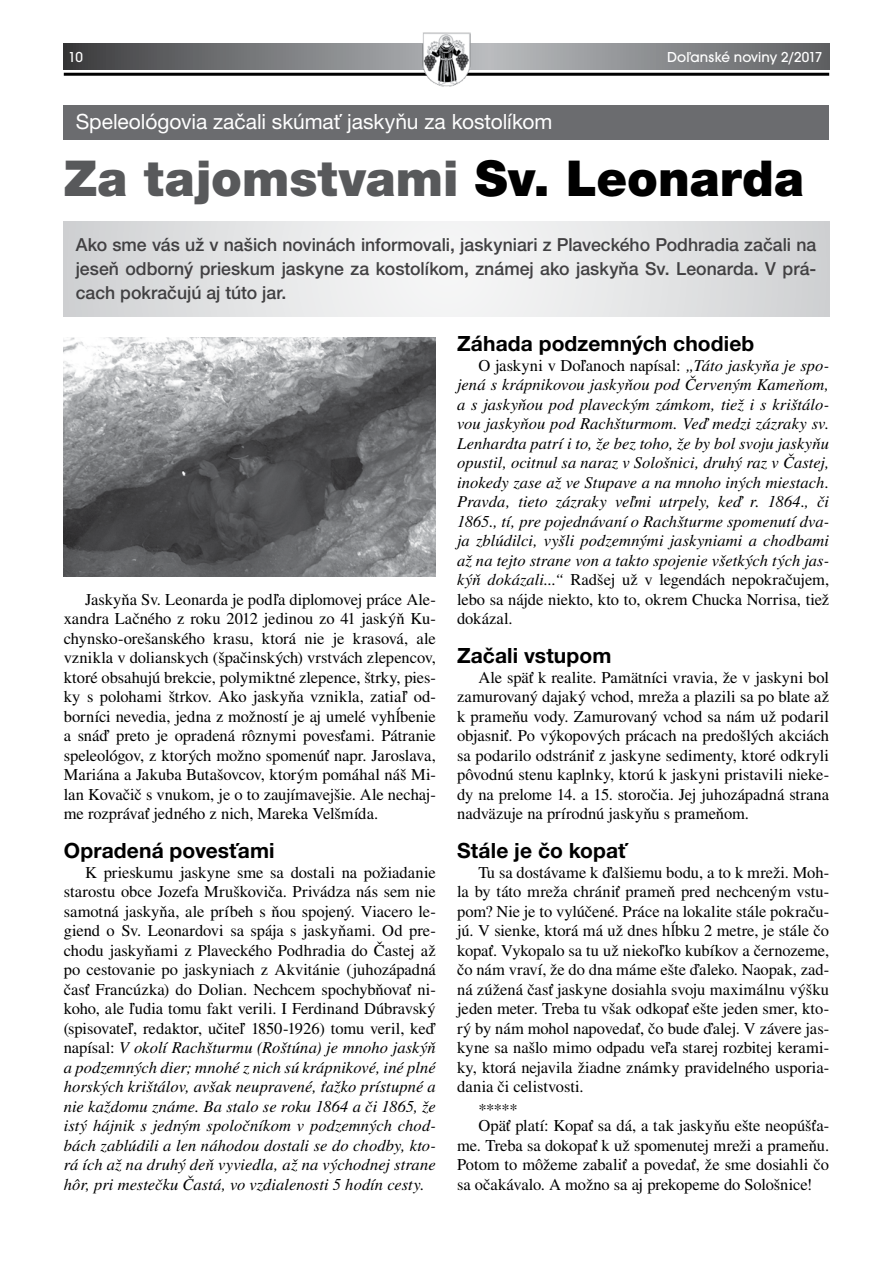
<style>
.page{position:relative;width:893px;height:1263px;background:#fff}
.page>*{position:absolute;margin:0;border:0;box-sizing:border-box;transform-origin:0 0}
.t1{font:900 49.5px "Helvetica Neue LT Pro";letter-spacing:.005em;color:#58595b}
.t2{font:700 21px "Helvetica Neue LT Pro";letter-spacing:.005em;color:#000}
.t3{font:21px "Helvetica Neue LT Pro";letter-spacing:-.005em;color:#fff}
.t4{font:500 18px/24px "Helvetica Neue LT Pro";color:#414042;text-align:justify}
.t5{font:16.5px/19.5px "Nimbus Roman No 9 LOT";letter-spacing:-.005em;color:#000;text-align:justify}
.t6{font:italic 16.5px/19.5px "Nimbus Roman No 9 LOT";letter-spacing:.005em;color:#000;text-align:justify}
.t7{font:500 15px "Avant Garde Got Itc TOT";letter-spacing:.01em;color:#fff}
.s1{color:#000}
.s2{font-style:italic}
.s3{font-style:normal}
</style>
<div class="page">
<svg style="left:64px;top:44px;width:765px;height:26px;background:#7f8183"></svg>
<hr style="left:64px;top:73px;width:765px;height:3px;background:#000">
<img style="left:422px;top:32px;width:49px;height:55px">
<svg style="left:64px;top:221px;width:765px;height:95px"></svg>
<div style="left:64px;top:106px;width:765px;height:34px;background:#6b6c6f"></div>
<img style="left:64px;top:337px;width:372px;height:240px">
<p class="t7" style="left:68px;top:48px;width:16px">10</p>
<p class="t7" style="left:667px;top:48px;width:157px">Doľanské noviny 2/2017</p>
<p class="t3" style="left:76px;top:109px;width:478px">Speleológovia začali skúmať jaskyňu za kostolíkom</p>
<h1 class="t1" style="left:64px;top:149px;width:742px">Za tajomstvami <span class="s1">Sv. Leonarda</span></h1>
<p class="t4" style="left:76px;top:233px;width:742px">Ako sme vás už v našich novinách informovali, jaskyniari z Plaveckého Podhradia začali na jeseň odborný prieskum jaskyne za kostolíkom, známej ako jaskyňa Sv. Leonarda. V prá&shy;cach pokračujú aj túto jar.</p>
<p class="t5" style="left:64px;top:589px;width:374px;text-indent:21px">Jaskyňa Sv. Leonarda je podľa diplomovej práce Ale&shy;xandra Lačného z roku 2012 jedinou zo 41 jaskýň Ku&shy;chynsko-orešanského krasu, ktorá nie je krasová, ale vznikla v dolianskych (špačinských) vrstvách zlepencov, ktoré obsahujú brekcie, polymiktné zlepence, štrky, pies&shy;ky s polohami štrkov. Ako jaskyňa vznikla, zatiaľ od&shy;borníci nevedia, jedna z možností je aj umelé vyhĺbenie a snáď preto je opradená rôznymi povesťami. Pátranie speleológov, z ktorých možno spomenúť napr. Jaroslava, Mariána a Jakuba Butašovcov, ktorým pomáhal náš Mi&shy;lan Kovačič s vnukom, je o to zaujímavejšie. Ale nechaj&shy;me rozprávať jedného z nich, Mareka Velšmída.</p>
<p class="t2" style="left:64px;top:838px;width:212px">Opradená povesťami</p>
<p class="t5" style="left:64px;top:862px;width:374px;text-indent:21px">K prieskumu jaskyne sme sa dostali na požiadanie starostu obce Jozefa Mruškoviča. Privádza nás sem nie samotná jaskyňa, ale príbeh s ňou spojený. Viacero le&shy;giend o Sv. Leonardovi sa spája s jaskyňami. Od pre&shy;chodu jaskyňami z Plaveckého Podhradia do Častej až po cestovanie po jaskyniach z Akvitánie (juhozápadná časť Francúzka) do Dolian. Nechcem spochybňovať ni&shy;koho, ale ľudia tomu fakt verili. I Ferdinand Dúbravský (spisovateľ, redaktor, učiteľ 1850-1926) tomu veril, keď napísal: <span class="s2">V okolí Rachšturmu (Roštúna) je mnoho jaskýň a podzemných dier; mnohé z nich sú krápnikové, iné plné horských krištálov, avšak neupravené, ťažko prístupné a nie každomu známe. Ba stalo se roku 1864 a či 1865, že istý hájnik s jedným spoločníkom v podzemných chod&shy;bách zablúdili a len náhodou dostali se do chodby, kto&shy;rá ích až na druhý deň vyviedla, až na východnej strane hôr, pri mestečku Častá, vo vzdialenosti 5 hodín cesty.</span></p>
<p class="t2" style="left:457px;top:331px;width:299px">Záhada podzemných chodieb</p>
<p class="t6" style="left:457px;top:355px;width:374px;text-indent:21px"><span class="s3">O jaskyni v Doľanoch napísal:</span> „Táto jaskyňa je spo&shy;jená s krápnikovou jaskyňou pod Červeným Kameňom, a s jaskyňou pod plaveckým zámkom, tiež i s krištálo&shy;vou jaskyňou pod Rachšturmom. Veď medzi zázraky sv.<br>Lenhardta patrí i to, že bez toho, že by bol svoju jaskyňu opustil, ocitnul sa naraz v Sološnici, druhý raz v Častej, inokedy zase až ve Stupave a na mnoho iných miestach.<br>Pravda, tieto zázraky veľmi utrpely, keď r. 1864., či 1865., tí, pre pojednávaní o Rachšturme spomenutí dva&shy;ja zblúdilci, vyšli podzemnými jaskyniami a chodbami až na tejto strane von a takto spojenie všetkých tých jas&shy;kýň dokázali...“ <span class="s3">Radšej už v legendách nepokračujem, lebo sa nájde niekto, kto to, okrem Chucka Norrisa, tiež dokázal.</span></p>
<p class="t2" style="left:457px;top:643px;width:156px">Začali vstupom</p>
<p class="t5" style="left:457px;top:667px;width:374px;text-indent:21px">Ale späť k realite. Pamätníci vravia, že v jaskyni bol zamurovaný dajaký vchod, mreža a plazili sa po blate až k prameňu vody. Zamurovaný vchod sa nám už podaril objasniť. Po výkopových prácach na predošlých akciách sa podarilo odstrániť z jaskyne sedimenty, ktoré odkryli pôvodnú stenu kaplnky, ktorú k jaskyni pristavili nieke&shy;dy na prelome 14. a 15. storočia. Jej juhozápadná strana nadväzuje na prírodnú jaskyňu s prameňom.</p>
<p class="t2" style="left:457px;top:838px;width:172px">Stále je čo kopať</p>
<p class="t5" style="left:457px;top:862px;width:374px;text-indent:21px">Tu sa dostávame k ďalšiemu bodu, a to k mreži. Moh&shy;la by táto mreža chrániť prameň pred nechceným vstu&shy;pom? Nie je to vylúčené. Práce na lokalite stále pokraču&shy;jú. V sienke, ktorá má už dnes hĺbku 2 metre, je stále čo kopať. Vykopalo sa tu už niekoľko kubíkov a černozeme, čo nám vraví, že do dna máme ešte ďaleko. Naopak, zad&shy;ná zúžená časť jaskyne dosiahla svoju maximálnu výšku jeden meter. Treba tu však odkopať ešte jeden smer, kto&shy;rý by nám mohol napovedať, čo bude ďalej. V závere jas&shy;kyne sa našlo mimo odpadu veľa starej rozbitej kerami&shy;ky, ktorá nejavila žiadne známky pravidelného usporia&shy;dania či celistvosti.</p>
<p class="t5" style="left:478px;top:1101px;width:352px;line-height:16.5px">*****<br>Opäť platí: Kopať sa dá, a tak jaskyňu ešte neopúšťa-</p>
<p class="t5" style="left:457px;top:1135px;width:374px">me. Treba sa dokopať k už spomenutej mreži a prameňu.<br>Potom to môžeme zabaliť a povedať, že sme dosiahli čo sa očakávalo. A možno sa aj prekopeme do Sološnice!</p>
</div>
